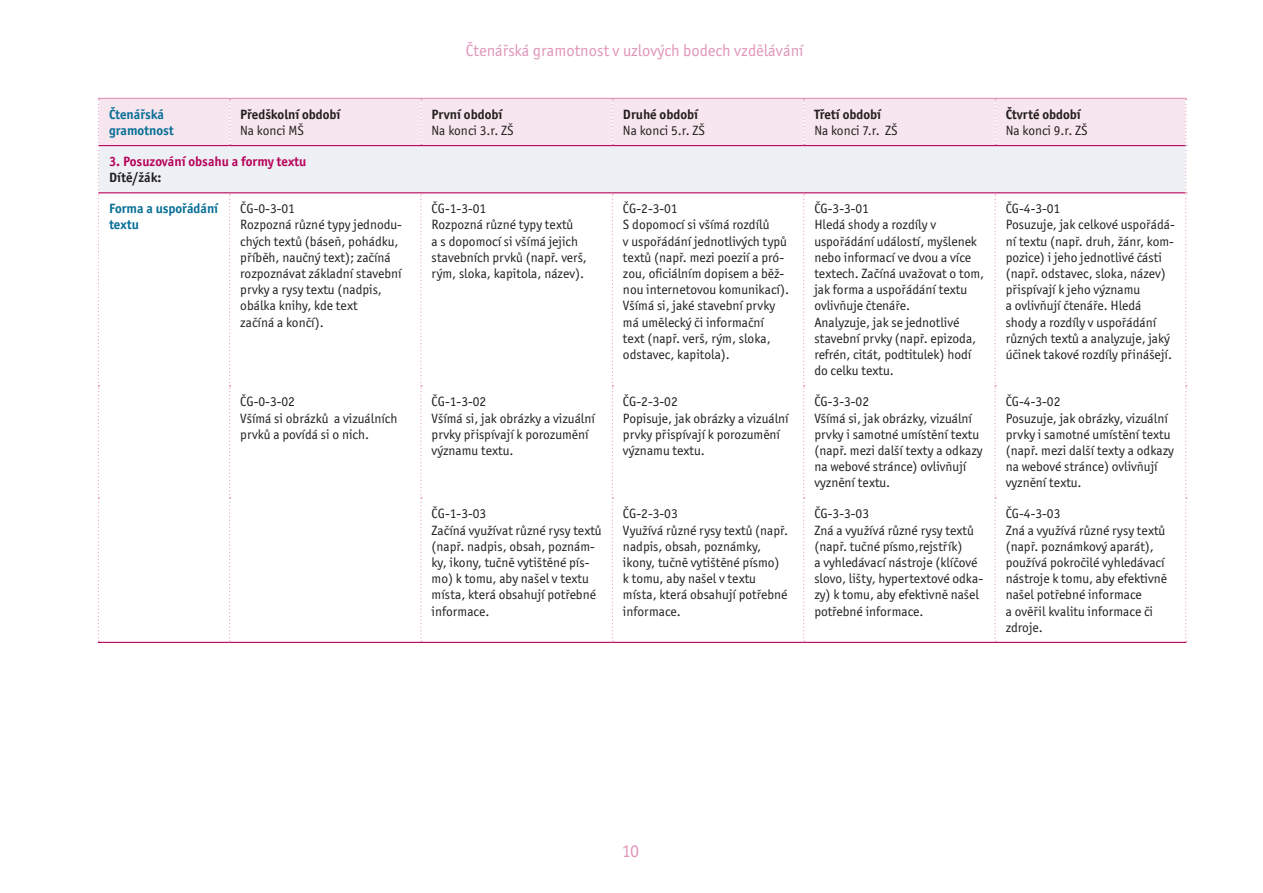
<style>
.page{position:relative;width:1263px;height:893px;background:#fff}
.page>*{position:absolute;margin:0;border:0;box-sizing:border-box;transform-origin:0 0}
.t1{font:18px "Officina Sans Itc TOT";color:#e195b9}
.t2{font:16.5px "Officina Sans Itc TOT";color:#e195b9}
.text_zákl_tabulka{font:13.5px/16.2px "Officina Sans Itc TOT";color:#231f20}
.text_zákl_tabulka-2{font:700 13.5px "Officina Sans Itc TOT";color:#231f20}
.tabulka_růž{font:700 13.5px/16.2px "Officina Sans Itc TOT";color:#086f97}
.tabulka_modrá{font:700 13.5px "Officina Sans Itc TOT";color:#b80359}
</style>
<div class="page">
<div style="left:99px;top:99px;width:1086px;height:46px;background:#f8e6ee"></div>
<div style="left:98px;top:146px;width:1088px;height:47px;background:#edf1f6"></div>
<hr style="left:230px;top:192px;width:191px;height:1px;background:#b80359">
<hr style="left:421px;top:192px;width:191px;height:1px;background:#b80359">
<hr style="left:612px;top:192px;width:192px;height:1px;background:#b80359">
<hr style="left:804px;top:192px;width:191px;height:1px;background:#b80359">
<hr style="left:995px;top:192px;width:190px;height:1px;background:#b80359">
<hr style="left:230px;top:642px;width:191px;height:1px;background:#b80359">
<hr style="left:421px;top:642px;width:191px;height:1px;background:#b80359">
<hr style="left:612px;top:642px;width:192px;height:1px;background:#b80359">
<hr style="left:804px;top:642px;width:191px;height:1px;background:#b80359">
<hr style="left:995px;top:642px;width:191px;height:1px;background:#b80359">
<svg style="left:229px;top:193px;width:2px;height:449px"></svg>
<svg style="left:420px;top:193px;width:2px;height:449px"></svg>
<svg style="left:612px;top:193px;width:1px;height:449px"></svg>
<svg style="left:803px;top:193px;width:2px;height:449px"></svg>
<svg style="left:994px;top:193px;width:2px;height:449px"></svg>
<hr style="left:99px;top:192px;width:131px;height:1px;background:#b80359">
<hr style="left:98px;top:642px;width:132px;height:1px;background:#b80359">
<hr style="left:98px;top:98px;width:132px;height:1px;background:#e195b9">
<hr style="left:230px;top:98px;width:191px;height:1px;background:#e195b9">
<hr style="left:421px;top:98px;width:191px;height:1px;background:#e195b9">
<hr style="left:612px;top:98px;width:192px;height:1px;background:#e195b9">
<hr style="left:804px;top:98px;width:191px;height:1px;background:#e195b9">
<hr style="left:995px;top:98px;width:191px;height:1px;background:#e195b9">
<svg style="left:98px;top:99px;width:1px;height:543px"></svg>
<svg style="left:229px;top:99px;width:2px;height:46px"></svg>
<svg style="left:420px;top:99px;width:2px;height:46px"></svg>
<svg style="left:612px;top:99px;width:1px;height:46px"></svg>
<svg style="left:803px;top:99px;width:2px;height:46px"></svg>
<svg style="left:994px;top:99px;width:2px;height:46px"></svg>
<svg style="left:1185px;top:99px;width:2px;height:543px"></svg>
<hr style="left:99px;top:145px;width:131px;height:1px;background:#b80359">
<hr style="left:230px;top:145px;width:191px;height:1px;background:#b80359">
<hr style="left:421px;top:145px;width:191px;height:1px;background:#b80359">
<hr style="left:612px;top:145px;width:192px;height:1px;background:#b80359">
<hr style="left:804px;top:145px;width:191px;height:1px;background:#b80359">
<hr style="left:995px;top:145px;width:190px;height:1px;background:#b80359">
<p class="tabulka_růž" style="left:109px;top:106px;width:56px">Čtenářská</p>
<p class="tabulka_růž" style="left:109px;top:122px;width:66px">gramotnost</p>
<p class="text_zákl_tabulka-2" style="left:240px;top:106px;width:102px">Předškolní období</p>
<p class="text_zákl_tabulka" style="left:240px;top:122px;width:65px">Na konci MŠ</p>
<p class="tabulka_modrá" style="left:109px;top:153px;width:199px">3. Posuzování obsahu a formy textu</p>
<p class="text_zákl_tabulka-2" style="left:109px;top:169px;width:54px">Dítě/žák:</p>
<p class="tabulka_růž" style="left:109px;top:200px;width:111px">Forma a uspořádání textu</p>
<p class="text_zákl_tabulka" style="left:240px;top:201px;width:56px">ČG-0-3-01</p>
<p class="text_zákl_tabulka" style="left:240px;top:217px;width:163px">Rozpozná různé typy jednodu&shy;chých textů (báseň, pohádku, příběh, naučný text); začíná rozpoznávat základní stavební prvky a rysy textu (nadpis, obálka knihy, kde text</p>
<p class="text_zákl_tabulka" style="left:240px;top:314px;width:85px">začíná a končí).</p>
<p class="text_zákl_tabulka" style="left:240px;top:394px;width:56px">ČG-0-3-02</p>
<p class="text_zákl_tabulka" style="left:240px;top:410px;width:159px">Všímá si obrázků a vizuálních prvků a povídá si o nich.</p>
<p class="t2" style="left:466px;top:41px;width:339px">Čtenářská gramotnost v uzlových bodech vzdělávání</p>
<p class="text_zákl_tabulka-2" style="left:432px;top:106px;width:72px">První období</p>
<p class="text_zákl_tabulka" style="left:432px;top:122px;width:83px">Na konci 3.r. ZŠ</p>
<p class="text_zákl_tabulka-2" style="left:623px;top:106px;width:77px">Druhé období</p>
<p class="text_zákl_tabulka" style="left:623px;top:122px;width:83px">Na konci 5.r. ZŠ</p>
<p class="text_zákl_tabulka-2" style="left:814px;top:106px;width:68px">Třetí období</p>
<p class="text_zákl_tabulka" style="left:814px;top:122px;width:85px">Na konci 7.r. ZŠ</p>
<p class="text_zákl_tabulka-2" style="left:1006px;top:106px;width:77px">Čtvrté období</p>
<p class="text_zákl_tabulka" style="left:1006px;top:122px;width:83px">Na konci 9.r. ZŠ</p>
<p class="text_zákl_tabulka" style="left:432px;top:201px;width:56px">ČG-1-3-01</p>
<p class="text_zákl_tabulka" style="left:432px;top:217px;width:143px">Rozpozná různé typy textů</p>
<p class="text_zákl_tabulka" style="left:432px;top:233px;width:157px">a s dopomocí si všímá jejich stavebních prvků (např. verš, rým, sloka, kapitola, název).</p>
<p class="text_zákl_tabulka" style="left:432px;top:394px;width:56px">ČG-1-3-02</p>
<p class="text_zákl_tabulka" style="left:432px;top:410px;width:165px">Všímá si, jak obrázky a vizuální prvky přispívají k porozumění významu textu.</p>
<p class="text_zákl_tabulka" style="left:432px;top:506px;width:56px">ČG-1-3-03</p>
<p class="text_zákl_tabulka" style="left:432px;top:522px;width:172px">Začíná využívat různé rysy textů (např. nadpis, obsah, poznám&shy;ky, ikony, tučně vytištěné pís&shy;mo) k tomu, aby našel v textu místa, která obsahují potřebné informace.</p>
<p class="text_zákl_tabulka" style="left:623px;top:201px;width:56px">ČG-2-3-01</p>
<p class="text_zákl_tabulka" style="left:623px;top:217px;width:148px">S dopomocí si všímá rozdílů</p>
<p class="text_zákl_tabulka" style="left:623px;top:233px;width:168px">v uspořádání jednotlivých typů textů (např. mezi poezií a pró&shy;zou, oficiálním dopisem a běž&shy;nou internetovou komunikací).<br>Všímá si, jaké stavební prvky má umělecký či informační</p>
<p class="text_zákl_tabulka" style="left:623px;top:330px;width:149px">text (např. verš, rým, sloka, odstavec, kapitola).</p>
<p class="text_zákl_tabulka" style="left:623px;top:394px;width:56px">ČG-2-3-02</p>
<p class="text_zákl_tabulka" style="left:623px;top:410px;width:167px">Popisuje, jak obrázky a vizuální prvky přispívají k porozumění</p>
<p class="text_zákl_tabulka" style="left:623px;top:442px;width:83px">významu textu.</p>
<p class="text_zákl_tabulka" style="left:623px;top:506px;width:56px">ČG-2-3-03</p>
<p class="text_zákl_tabulka" style="left:623px;top:522px;width:166px">Využívá různé rysy textů (např.</p>
<p class="text_zákl_tabulka" style="left:623px;top:538px;width:166px">nadpis, obsah, poznámky, ikony, tučně vytištěné písmo) k tomu, aby našel v textu místa, která obsahují potřebné informace.</p>
<p class="text_zákl_tabulka" style="left:814px;top:201px;width:56px">ČG-3-3-01</p>
<p class="text_zákl_tabulka" style="left:814px;top:217px;width:171px">Hledá shody a rozdíly v uspořádání událostí, myšlenek nebo informací ve dvou a více textech. Začíná uvažovat o tom, jak forma a uspořádání textu ovlivňuje čtenáře.</p>
<p class="text_zákl_tabulka" style="left:814px;top:314px;width:163px">Analyzuje, jak se jednotlivé stavební prvky (např. epizoda, refrén, citát, podtitulek) hodí do celku textu.</p>
<p class="text_zákl_tabulka" style="left:814px;top:394px;width:56px">ČG-3-3-02</p>
<p class="text_zákl_tabulka" style="left:814px;top:410px;width:170px">Všímá si, jak obrázky, vizuální prvky i samotné umístění textu (např. mezi další texty a odkazy na webové stránce) ovlivňují vyznění textu.</p>
<p class="text_zákl_tabulka" style="left:814px;top:506px;width:56px">ČG-3-3-03</p>
<p class="text_zákl_tabulka" style="left:814px;top:522px;width:161px">Zná a využívá různé rysy textů (např. tučné písmo,rejstřík)</p>
<p class="text_zákl_tabulka" style="left:814px;top:554px;width:170px">a vyhledávací nástroje (klíčové slovo, lišty, hypertextové odka&shy;zy) k tomu, aby efektivně našel potřebné informace.</p>
<p class="text_zákl_tabulka" style="left:1006px;top:201px;width:56px">ČG-4-3-01</p>
<p class="text_zákl_tabulka" style="left:1006px;top:217px;width:171px">Posuzuje, jak celkové uspořádá&shy;ní textu (např. druh, žánr, kom&shy;pozice) i jeho jednotlivé části (např. odstavec, sloka, název) přispívají k jeho významu</p>
<p class="text_zákl_tabulka" style="left:1006px;top:298px;width:168px">a ovlivňují čtenáře. Hledá shody a rozdíly v uspořádání různých textů a analyzuje, jaký účinek takové rozdíly přinášejí.</p>
<p class="text_zákl_tabulka" style="left:1006px;top:394px;width:56px">ČG-4-3-02</p>
<p class="text_zákl_tabulka" style="left:1006px;top:410px;width:170px">Posuzuje, jak obrázky, vizuální prvky i samotné umístění textu (např. mezi další texty a odkazy na webové stránce) ovlivňují vyznění textu.</p>
<p class="text_zákl_tabulka" style="left:1006px;top:506px;width:56px">ČG-4-3-03</p>
<p class="text_zákl_tabulka" style="left:1006px;top:522px;width:161px">Zná a využívá různé rysy textů</p>
<p class="text_zákl_tabulka" style="left:1006px;top:538px;width:163px">(např. poznámkový aparát), používá pokročilé vyhledávací nástroje k tomu, aby efektivně našel potřebné informace</p>
<p class="text_zákl_tabulka" style="left:1006px;top:603px;width:149px">a ověřil kvalitu informace či zdroje.</p>
<h1 class="t1" style="left:622px;top:840px;width:19px">10</h1>
</div>
